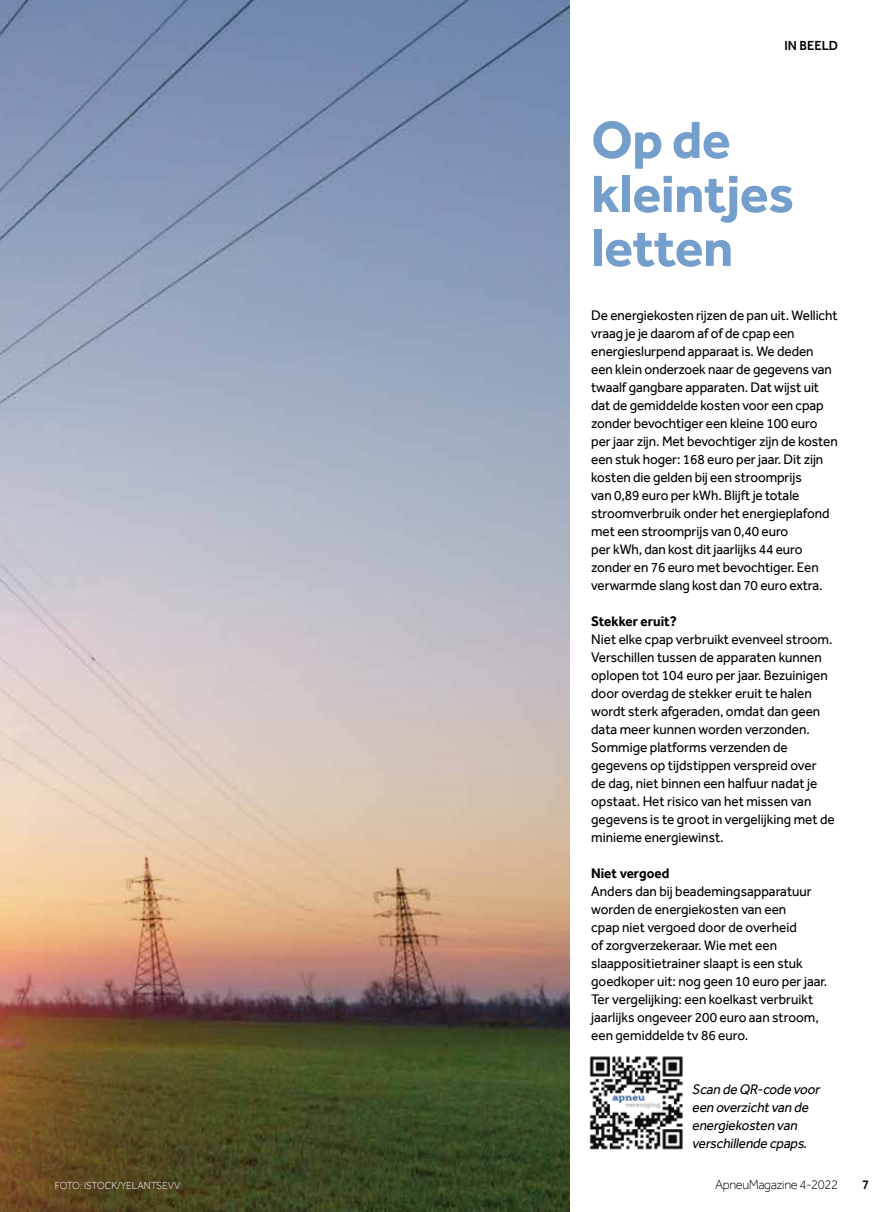
<style>
.page{position:relative;width:893px;height:1212px;background:#fff}
.page>*{position:absolute;margin:0;border:0;box-sizing:border-box;transform-origin:0 0}
.t1{font:700 54px/54px "Effra";letter-spacing:-.01em;color:#749ecb}
.t2{font:14.25px/18px "Effra";letter-spacing:-.005em;color:#000;scale:.95 1}
.t3{font:italic 14.25px/18px "Effra";color:#000;scale:.95 1}
.t4{font:700 14.25px "Effra";color:#000;scale:.95 1}
.t5{font:300 13.5px "Effra";letter-spacing:-.03em;color:#000;scale:.95 1}
.t6{font:500 13.5px "Effra";color:#000;scale:.95 1}
.t7{font:300 10.5px "Effra";color:#fff;scale:.95 1}
</style>
<div class="page">
<img style="left:0;top:0;width:570px;height:1212px">
<img style="left:589px;top:1056px;width:94px;height:94px">
<p class="t7" style="left:55px;top:1179px;width:133px">FOTO: ISTOCK/YELANTSEVV</p>
<p class="t6" style="left:784px;top:37px;width:58px">IN BEELD</p>
<h1 class="t1" style="left:591px;top:112px;width:204px">Op de kleintjes letten</h1>
<p class="t2" style="left:591px;top:306px;width:261px">De energiekosten rijzen de pan uit. Wellicht vraag je je daarom af of de cpap een energieslurpend apparaat is. We deden een klein onderzoek naar de gegevens van twaalf gangbare apparaten. Dat wijst uit dat de gemiddelde kosten voor een cpap zonder bevochtiger een kleine 100 euro per jaar zijn. Met bevochtiger zijn de kosten een stuk hoger: 168 euro per jaar. Dit zijn kosten die gelden bij een stroomprijs<br>van 0,89 euro per kWh. Blijft je totale stroomverbruik onder het energieplafond met een stroomprijs van 0,40 euro<br>per kWh, dan kost dit jaarlijks 44 euro zonder en 76 euro met bevochtiger. Een verwarmde slang kost dan 70 euro extra.</p>
<p class="t4" style="left:591px;top:612px;width:92px">Stekker eruit?</p>
<p class="t2" style="left:591px;top:630px;width:258px">Niet elke cpap verbruikt evenveel stroom.<br>Verschillen tussen de apparaten kunnen oplopen tot 104 euro per jaar. Bezuinigen door overdag de stekker eruit te halen wordt sterk afgeraden, omdat dan geen data meer kunnen worden verzonden.<br>Sommige platforms verzenden de gegevens op tijdstippen verspreid over de dag, niet binnen een halfuur nadat je opstaat. Het risico van het missen van gegevens is te groot in vergelijking met de minieme energiewinst.</p>
<p class="t4" style="left:591px;top:864px;width:84px">Niet vergoed</p>
<p class="t2" style="left:591px;top:882px;width:250px">Anders dan bij beademingsapparatuur worden de energiekosten van een<br>cpap niet vergoed door de overheid<br>of zorgverzekeraar. Wie met een slaappositietrainer slaapt is een stuk goedkoper uit: nog geen 10 euro per jaar.<br>Ter vergelijking: een koelkast verbruikt jaarlijks ongeveer 200 euro aan stroom, een gemiddelde tv 86 euro.</p>
<p class="t3" style="left:692px;top:1080px;width:139px">Scan de QR-code voor een overzichtvan de energiekosten van verschillende cpaps.</p>
<p class="t5" style="left:715px;top:1176px;width:131px">ApneuMagazine 4-2022</p>
<p class="t6" style="left:862px;top:1176px;width:9px">7</p>
</div>
